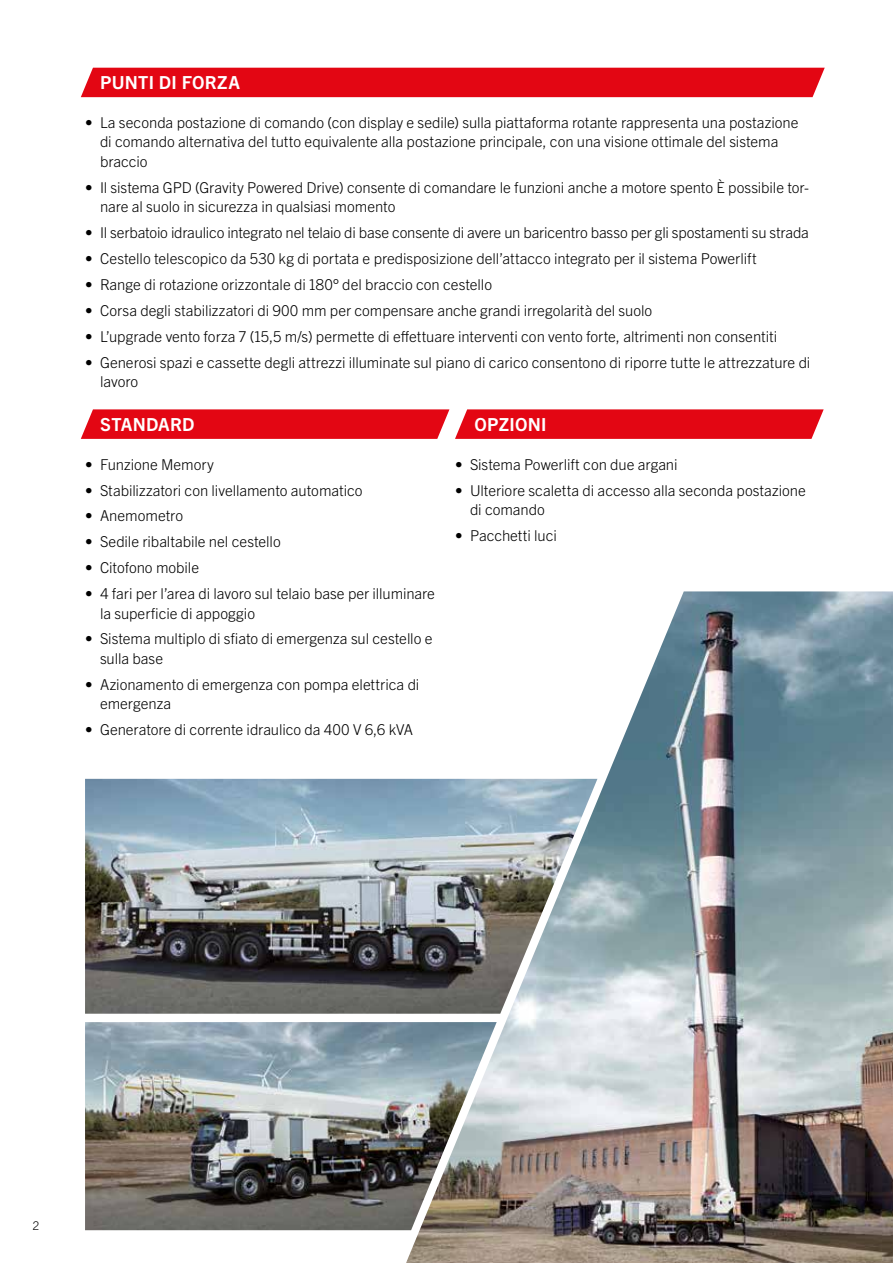
<style>
.page{position:relative;width:893px;height:1263px;background:#fff}
.page>*{position:absolute;margin:0;border:0;box-sizing:border-box;transform-origin:0 0}
.t1{font:700 18px "Trade Gothic Next LT Pro";letter-spacing:.01em;color:#fff}
.t2{font:300 15px/19.5px "Trade Gothic Next LT Pro";letter-spacing:-.005em;color:#000}
.t3{font:300 12px "Trade Gothic Next LT Pro";color:#000}
</style>
<div class="page">
<img style="left:406px;top:591px;width:487px;height:672px">
<img style="left:85px;top:779px;width:512px;height:235px">
<img style="left:85px;top:1022px;width:412px;height:208px">
<div style="left:81px;top:68px;width:744px;height:29px;background:#e30613"></div>
<svg style="left:81px;top:409px;width:368px;height:30px"></svg>
<svg style="left:455px;top:409px;width:369px;height:30px"></svg>
<p class="t1" style="left:100px;top:70px;width:141px">PUNTI DI FORZA</p>
<p class="t2" style="left:100px;top:112px;width:700px;text-indent:-15px">• La seconda postazione di comando (con display e sedile) sulla piattaforma rotante rappresenta una postazione di comando alternativa del tutto equivalente alla postazione principale, con una visione ottimale del sistema braccio</p>
<p class="t2" style="left:100px;top:177px;width:710px;text-indent:-15px">• Il sistema GPD (Gravity Powered Drive) consente di comandare le funzioni anche a motore spento È possibile tor&shy;nare al suolo in sicurezza in qualsiasi momento</p>
<p class="t2" style="left:85px;top:222px;width:725px">• Il serbatoio idraulico integrato nel telaio di base consente di avere un baricentro basso per gli spostamenti su strada</p>
<p class="t2" style="left:85px;top:248px;width:673px">• Cestello telescopico da 530 kg di portata e predisposizione dell’attacco integrato per il sistema Powerlift</p>
<p class="t2" style="left:85px;top:274px;width:409px">• Range di rotazione orizzontale di 180° del braccio con cestello</p>
<p class="t2" style="left:85px;top:300px;width:569px">• Corsa degli stabilizzatori di 900 mm per compensare anche grandi irregolarità del suolo</p>
<p class="t2" style="left:85px;top:325px;width:694px">• L’upgrade vento forza 7 (15,5 m/s) permette di effettuare interventi con vento forte, altrimenti non consentiti</p>
<p class="t2" style="left:100px;top:351px;width:712px;text-indent:-15px">• Generosi spazi e cassette degli attrezzi illuminate sul piano di carico consentono di riporre tutte le attrezzature di lavoro</p>
<p class="t1" style="left:100px;top:412px;width:96px">STANDARD</p>
<p class="t1" style="left:474px;top:412px;width:73px">OPZIONI</p>
<p class="t2" style="left:455px;top:454px;width:224px">• Sistema Powerlift con due argani</p>
<p class="t2" style="left:470px;top:480px;width:337px;text-indent:-15px">• Ulteriore scaletta di accesso alla seconda postazione di comando</p>
<p class="t2" style="left:455px;top:525px;width:103px">• Pacchetti luci</p>
<p class="t2" style="left:85px;top:453px;width:130px">• Funzione Memory</p>
<p class="t2" style="left:85px;top:479px;width:279px">• Stabilizzatori con livellamento automatico</p>
<p class="t2" style="left:85px;top:505px;width:100px">• Anemometro</p>
<p class="t2" style="left:85px;top:531px;width:197px">• Sedile ribaltabile nel cestello</p>
<p class="t2" style="left:85px;top:557px;width:116px">• Citofono mobile</p>
<p class="t2" style="left:100px;top:583px;width:336px;text-indent:-15px">• 4 fari per l’area di lavoro sul telaio base per illuminare la superficie di appoggio</p>
<p class="t2" style="left:100px;top:628px;width:334px;text-indent:-15px">• Sistema multiplo di sfiato di emergenza sul cestello e sulla base</p>
<p class="t2" style="left:100px;top:673px;width:321px;text-indent:-15px">• Azionamento di emergenza con pompa elettrica di emergenza</p>
<p class="t2" style="left:85px;top:719px;width:330px">• Generatore di corrente idraulico da 400 V 6,6 kVA</p>
<p class="t3" style="left:33px;top:1217px;width:8px">2</p>
</div>
